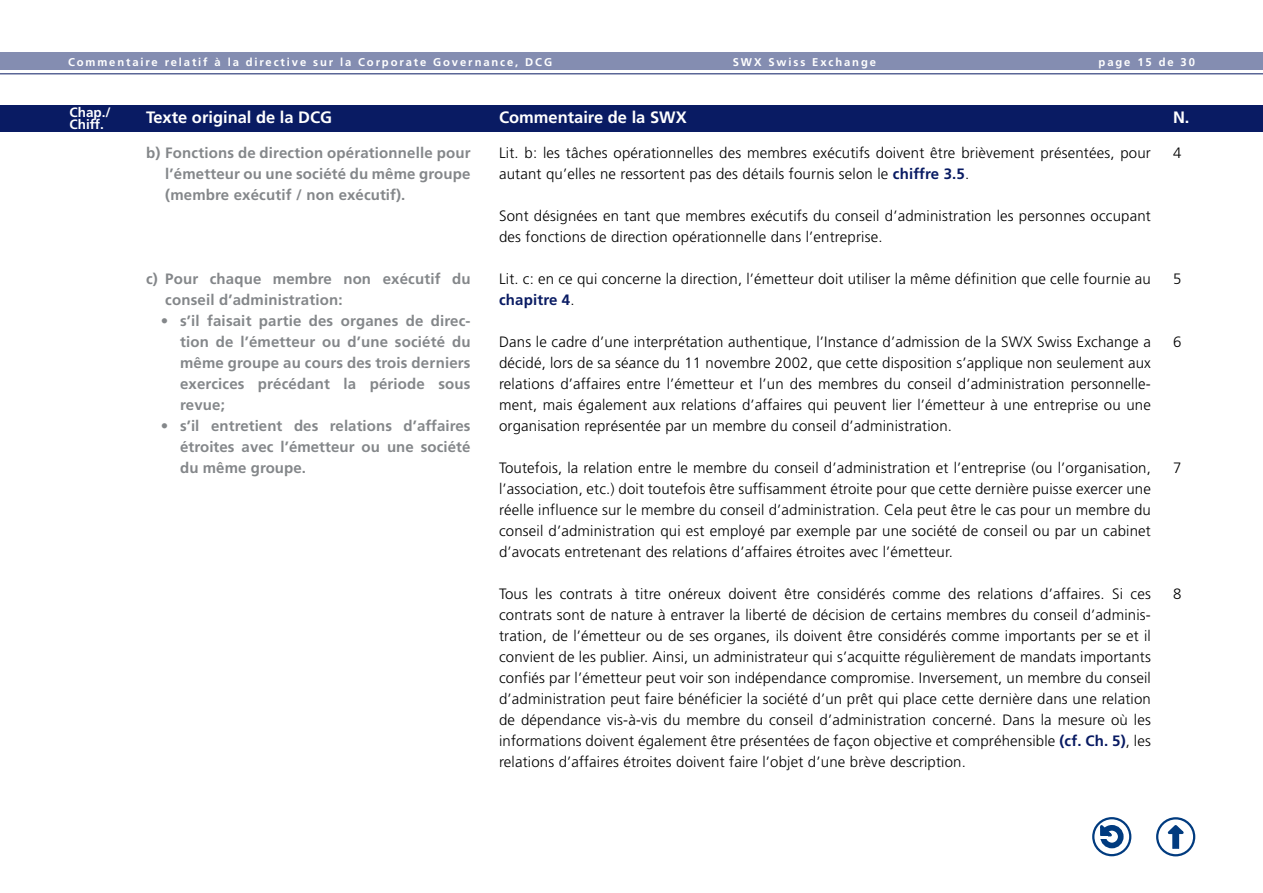
<style>
.page{position:relative;width:1263px;height:893px;background:#fff}
.page>*{position:absolute;margin:0;border:0;box-sizing:border-box;transform-origin:0 0}
.t1{font:700 16.5px "Frutiger LT";color:#fff}
.t2{font:300 15px/21px "Frutiger LT";letter-spacing:.01em;color:#000}
.t3{font:700 15px/21px "Frutiger LT";letter-spacing:.01em;color:#84878a;text-align:justify}
.t4{font:700 13.5px/12px "Frutiger LT";color:#fff}
.t5{font:700 11.25px "Frutiger LT";letter-spacing:.165em;color:#fff}
.s1{font-weight:700;color:#091b63}
</style>
<div class="page">
<div style="left:0;top:105px;width:1263px;height:26px;background:#091b63"></div>
<div style="left:1173px;top:832px;width:6px;height:16px;background:#013b7f"></div>
<svg style="left:1165px;top:822px;width:24px;height:15px"></svg>
<div style="left:1156px;top:817px;width:39px;height:39px;border:2px solid #013b7f;border-radius:50%"></div>
<div style="left:1092px;top:817px;width:39px;height:39px;border:2px solid #013b7f;border-radius:50%"></div>
<svg style="left:1097px;top:820px;width:29px;height:31px"></svg>
<div style="left:0;top:53px;width:1263px;height:17px;background:#848db1"></div>
<hr style="left:0;top:73px;width:1263px;height:1px;background:#091b63">
<p class="t5" style="left:68px;top:58px;width:486px">Commentaire relatif à la directive sur la Corporate Governance, DCG</p>
<p class="t5" style="left:733px;top:58px;width:145px">SWX Swiss Exchange</p>
<p class="t5" style="left:1099px;top:58px;width:98px">page 15 de 30</p>
<p class="t4" style="left:70px;top:107px;width:43px">Chap./<br>Chiff.</p>
<p class="t1" style="left:146px;top:111px;width:188px">Texte original de la DCG</p>
<p class="t3" style="left:165px;top:143px;width:307px;text-indent:-19px">b) Fonctions de direction opérationnelle pour l’émetteur ou une société du même groupe (membre exécutif / non exécutif).</p>
<p class="t3" style="left:165px;top:269px;width:307px;text-indent:-19px">c) Pour chaque membre non exécutif du conseil d’administration:</p>
<p class="t3" style="left:180px;top:311px;width:292px;text-indent:-19px">• s’il faisait partie des organes de direc&shy;tion de l’émetteur ou d’une société du même groupe au cours des trois derniers exercices précédant la période sous revue;</p>
<p class="t3" style="left:180px;top:416px;width:292px;text-indent:-19px">• s’il entretient des relations d’affaires étroites avec l’émetteur ou une société du même groupe.</p>
<p class="t1" style="left:499px;top:111px;width:189px">Commentaire de la SWX</p>
<p class="t2" style="left:499px;top:143px;width:653px">Lit. b: les tâches opérationnelles des membres exécutifs doivent être brièvement présentées, pour autant qu’elles ne ressortent pas des détails fournis selon le <span class="s1">chiffre 3.5</span>.</p>
<p class="t2" style="left:499px;top:206px;width:653px">Sont désignées en tant que membres exécutifs du conseil d’administration les personnes occupant des fonctions de direction opérationnelle dans l’entreprise.</p>
<p class="t2" style="left:499px;top:269px;width:653px">Lit. c: en ce qui concerne la direction, l’émetteur doit utiliser la même définition que celle fournie au <span class="s1">chapitre 4</span>.</p>
<p class="t2" style="left:499px;top:332px;width:653px;text-align:justify">Dans le cadre d’une interprétation authentique, l’Instance d’admission de la SWX Swiss Exchange a décidé, lors de sa séance du 11 novembre 2002, que cette disposition s’applique non seulement aux relations d’affaires entre l’émetteur et l’un des membres du conseil d’administration personnelle&shy;ment, mais également aux relations d’affaires qui peuvent lier l’émetteur à une entreprise ou une organisation représentée par un membre du conseil d’administration.</p>
<p class="t2" style="left:499px;top:458px;width:653px;text-align:justify">Toutefois, la relation entre le membre du conseil d’administration et l’entreprise (ou l’organisation, l’association, etc.) doit toutefois être suffisamment étroite pour que cette dernière puisse exercer une réelle influence sur le membre du conseil d’administration. Cela peut être le cas pour un membre du conseil d’administration qui est employé par exemple par une société de conseil ou par un cabinet d’avocats entretenant des relations d’affaires étroites avec l’émetteur.</p>
<p class="t2" style="left:499px;top:584px;width:653px;text-align:justify">Tous les contrats à titre onéreux doivent être considérés comme des relations d’affaires. Si ces contrats sont de nature à entraver la liberté de décision de certains membres du conseil d’adminis&shy;tration, de l’émetteur ou de ses organes, ils doivent être considérés comme importants per se et il convient de les publier. Ainsi, un administrateur qui s’acquitte régulièrement de mandats importants confiés par l’émetteur peut voir son indépendance compromise. Inversement, un membre du conseil d’administration peut faire bénéficier la société d’un prêt qui place cette dernière dans une relation de dépendance vis-à-vis du membre du conseil d’administration concerné. Dans la mesure où les informations doivent également être présentées de façon objective et compréhensible <span class="s1">(cf. Ch. 5)</span>, les relations d’affaires étroites doivent faire l’objet d’une brève description.</p>
<p class="t1" style="left:1173px;top:111px;width:18px">N.</p>
<p class="t2" style="left:1173px;top:143px;width:10px">4</p>
<p class="t2" style="left:1173px;top:269px;width:10px">5</p>
<p class="t2" style="left:1173px;top:332px;width:10px">6</p>
<p class="t2" style="left:1173px;top:458px;width:10px">7</p>
<p class="t2" style="left:1173px;top:584px;width:10px">8</p>
</div>
